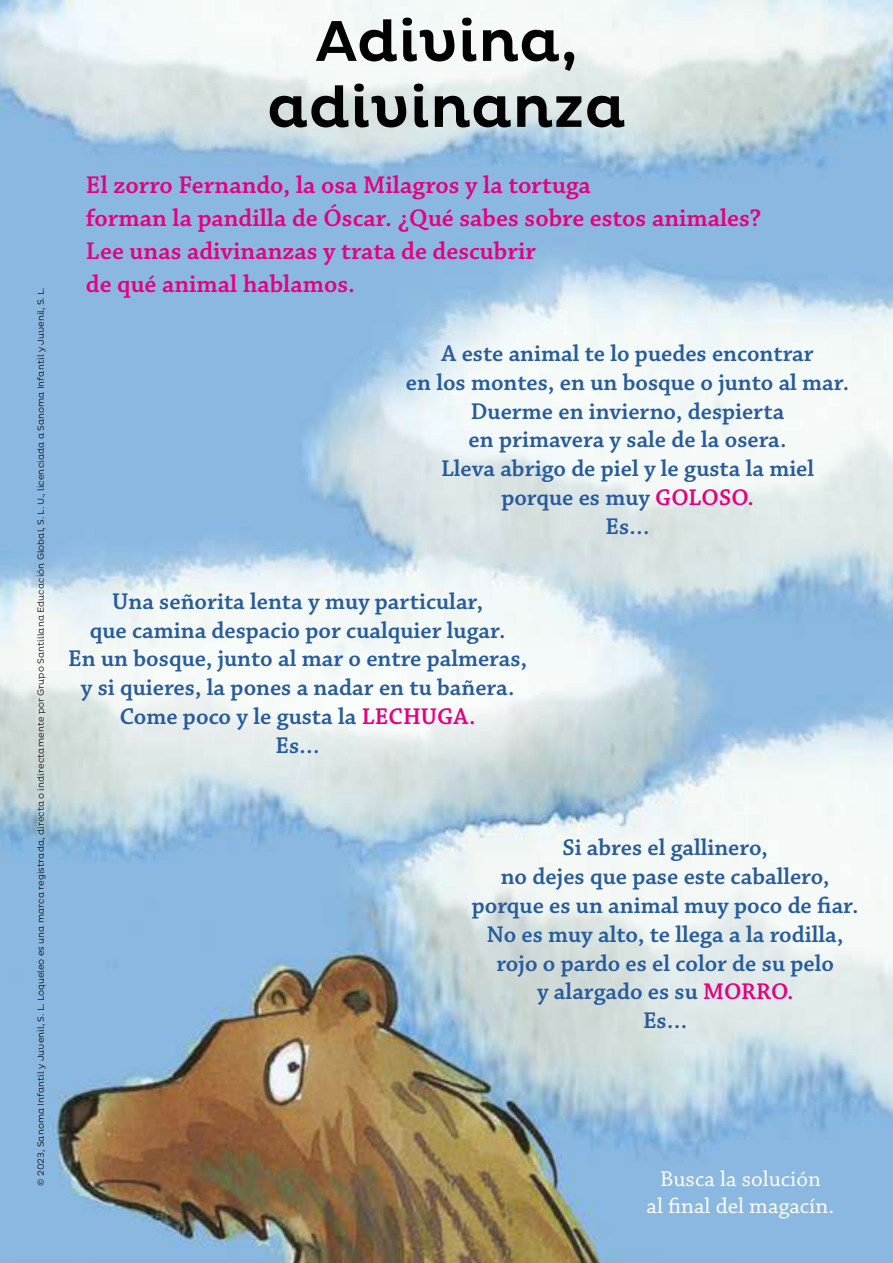
<style>
.page{position:relative;width:893px;height:1263px;background:#fff}
.page>*{position:absolute;margin:0;border:0;box-sizing:border-box;transform-origin:0 0}
.t1{font:500 58.5px/66px "Pluto";color:#000;text-align:center}
.t2{font:600 25.5px/33px "Chaparral Pro";color:#e6007d}
.t3{font:600 24px/28.8px "Chaparral Pro";color:#275b9b;text-align:center}
.t4{font:22.5px/27px "Chaparral Pro Capt";color:#fff;text-align:center}
.t5{font:300 9px "Pluto";color:#000}
.s1{color:#e6007d}
</style>
<div class="page">
<img style="left:0;top:0;width:893px;height:1263px">
<p class="t5" style="left:36px;top:1185px;width:900px;rotate:-90deg">© 2023, Sanoma Infantil y Juvenil, S. L. Loqueleo es una marca registrada, directa o indirectamente por Grupo Santillana Educación Global, S. L. U., licenciada a Sanoma Infantil y Juvenil, S. L.</p>
<h1 class="t1" style="left:267px;top:10px;width:361px">Adivina, adivinanza</h1>
<p class="t2" style="left:86px;top:170px;width:677px">El zorro Fernando, la osa Milagros y la tortuga<br>forman la pandilla de Óscar. ¿Qué sabes sobre estos animales?<br>Lee unas adivinanzas y trata de descubrir<br>de qué animal hablamos.</p>
<p class="t3" style="left:406px;top:340px;width:445px">A este animal te lo puedes encontrar<br>en los montes, en un bosque o junto al mar.<br>Duerme en invierno, despierta<br>en primavera y sale de la osera.<br>Lleva abrigo de piel y le gusta la miel porque es muy <span class="s1">GOLOSO.<br></span>Es…</p>
<p class="t3" style="left:68px;top:588px;width:460px">Una señorita lenta y muy particular,<br>que camina despacio por cualquier lugar.<br>En un bosque, junto al mar o entre palmeras, y si quieres, la pones a nadar en tu bañera.<br>Come poco y le gusta la <span class="s1">LECHUGA.<br></span>Es…</p>
<p class="t3" style="left:472px;top:834px;width:388px">Si abres el gallinero,<br>no dejes que pase este caballero, porque es un animal muy poco de fiar.<br>No es muy alto, te llega a la rodilla, rojo o pardo es el color de su pelo<br>y alargado es su <span class="s1">MORRO.<br></span>Es…</p>
<p class="t4" style="left:647px;top:1166px;width:189px">Busca la solución<br>al final del magacín.</p>
</div>
